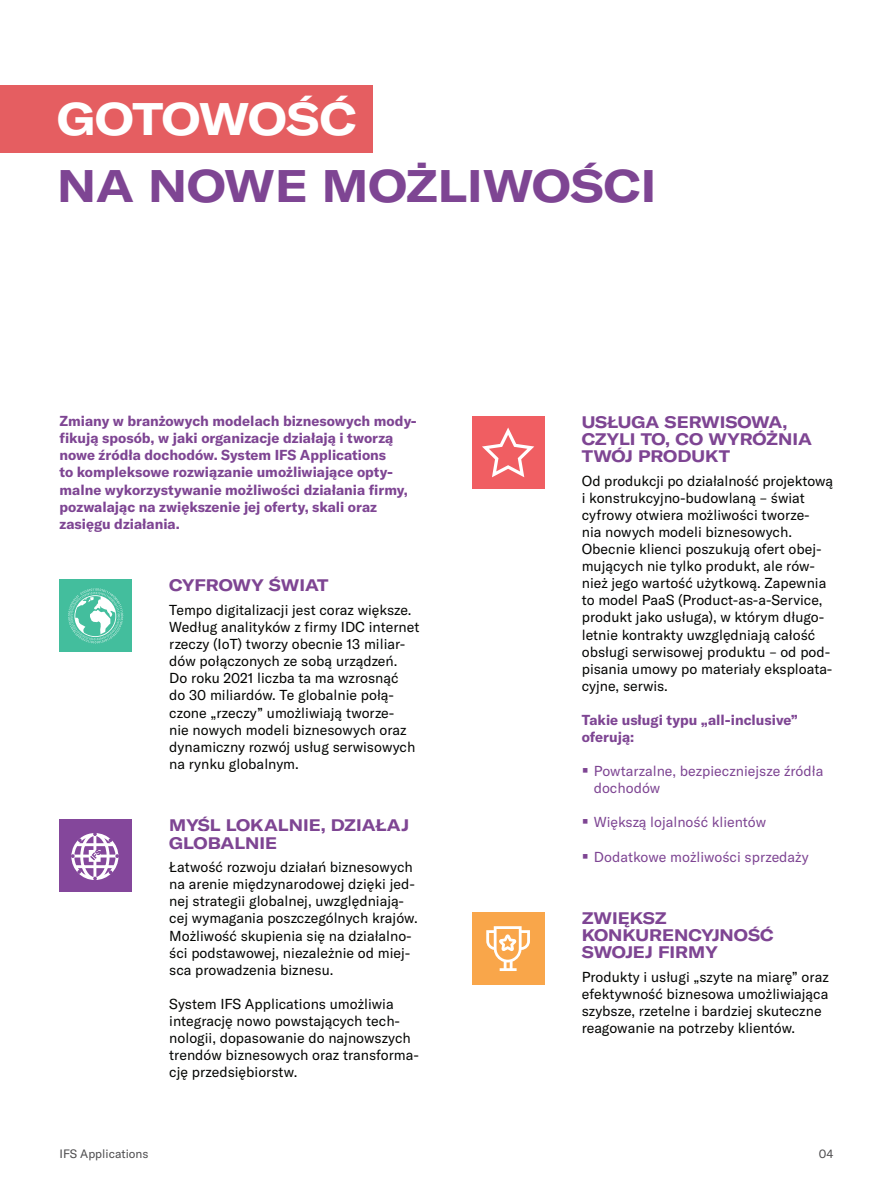
<style>
.page{position:relative;width:893px;height:1191px;background:#fff}
.page>*{position:absolute;margin:0;border:0;box-sizing:border-box;transform-origin:0 0}
.t1{font:700 expanded 45px "GT America";color:#7e4593}
.t2{font:700 expanded 45px "GT America";letter-spacing:-.03em;color:#fff}
.t3{font:700 expanded 16.5px/17.1px "GT America";color:#7e4593}
.t4{font:14.25px/17.1px "GT America";color:#040503}
.t5{font:700 14.25px/17.1px "GT America";color:#7e4593}
.t6{font:14.25px/17.1px "GT America";color:#7e4593}
.t7{font:12px "GT America";color:#4d4c4e}
</style>
<div class="page">
<div style="left:0;top:85px;width:372px;height:68px;background:#e55e61"></div>
<div style="left:60px;top:580px;width:72px;height:72px;background:#43be9d"></div>
<svg style="left:68px;top:588px;width:55px;height:55px"></svg>
<div style="left:60px;top:819px;width:72px;height:73px;background:#84479b"></div>
<svg style="left:71px;top:833px;width:48px;height:47px"></svg>
<div style="left:472px;top:416px;width:72px;height:72px;background:#f05e62"></div>
<svg style="left:482px;top:427px;width:52px;height:50px"></svg>
<div style="left:472px;top:912px;width:72px;height:72px;background:#f9a64a"></div>
<svg style="left:486px;top:926px;width:44px;height:45px"></svg>
<h1 class="t2" style="left:57px;top:102px;width:301px">GOTOWOŚĆ</h1>
<h1 class="t1" style="left:57px;top:170px;width:601px">NA NOWE MOŻLIWOŚCI</h1>
<p class="t5" style="left:60px;top:414px;width:359px">Zmiany w branżowych modelach biznesowych mody&shy;fikują sposób, w jaki organizacje działają i tworzą nowe źródła dochodów. System IFS Applications<br>to kompleksowe rozwiązanie umożliwiające opty&shy;malne wykorzystywanie możliwości działania firmy, pozwalając na zwiększenie jej oferty, skali oraz zasięgu działania.</p>
<p class="t3" style="left:169px;top:578px;width:161px">CYFROWY ŚWIAT</p>
<p class="t4" style="left:169px;top:602px;width:252px">Tempo digitalizacji jest coraz większe.<br>Według analityków z firmy IDC internet rzeczy (IoT) tworzy obecnie 13 miliar&shy;dów połączonych ze sobą urządzeń.<br>Do roku 2021 liczba ta ma wzrosnąć<br>do 30 miliardów. Te globalnie połą&shy;czone „rzeczy” umożliwiają tworze-<br>nie nowych modeli biznesowych oraz dynamiczny rozwój usług serwisowych na rynku globalnym.</p>
<p class="t3" style="left:169px;top:818px;width:241px">MYŚL LOKALNIE, DZIAŁAJ<br>GLOBALNIE</p>
<p class="t4" style="left:169px;top:860px;width:250px">Łatwość rozwoju działań biznesowych na arenie międzynarodowej dzięki jed&shy;nej strategii globalnej, uwzględniają&shy;cej wymagania poszczególnych krajów.<br>Możliwość skupienia się na działalno&shy;ści podstawowej, niezależnie od miej&shy;sca prowadzenia biznesu.</p>
<p class="t4" style="left:169px;top:996px;width:251px">System IFS Applications umożliwia integrację nowo powstających tech&shy;nologii, dopasowanie do najnowszych trendów biznesowych oraz transforma&shy;cję przedsiębiorstw.</p>
<p class="t3" style="left:582px;top:415px;width:232px">USŁUGA SERWISOWA,<br>CZYLI TO, CO WYRÓŻNIA<br>TWÓJ PRODUKT</p>
<p class="t4" style="left:582px;top:473px;width:253px">Od produkcji po działalność projektową i konstrukcyjno-budowlaną – świat cyfrowy otwiera możliwości tworze-<br>nia nowych modeli biznesowych.<br>Obecnie klienci poszukują ofert obej&shy;mujących nie tylko produkt, ale rów&shy;nież jego wartość użytkową. Zapewnia to model PaaS (Product-as-a-Service, produkt jako usługa), w którym długo&shy;letnie kontrakty uwzględniają całość obsługi serwisowej produktu – od pod&shy;pisania umowy po materiały eksploata&shy;cyjne, serwis.</p>
<p class="t5" style="left:582px;top:713px;width:218px">Takie usługi typu „all-inclusive” oferują:</p>
<p class="t6" style="left:594px;top:764px;width:231px;text-indent:-12px">▪ Powtarzalne, bezpieczniejsze źródła dochodów</p>
<p class="t6" style="left:582px;top:815px;width:186px">▪ Większą lojalność klientów</p>
<p class="t6" style="left:582px;top:849px;width:228px">▪ Dodatkowe możliwości sprzedaży</p>
<p class="t3" style="left:582px;top:911px;width:193px">ZWIĘKSZ<br>KONKURENCYJNOŚĆ<br>SWOJEJ FIRMY</p>
<p class="t4" style="left:582px;top:969px;width:249px">Produkty i usługi „szyte na miarę” oraz efektywność biznesowa umożliwiająca szybsze, rzetelne i bardziej skuteczne reagowanie na potrzeby klientów.</p>
<p class="t7" style="left:60px;top:1149px;width:91px">IFS Applications</p>
<p class="t7" style="left:819px;top:1149px;width:16px">04</p>
</div>
